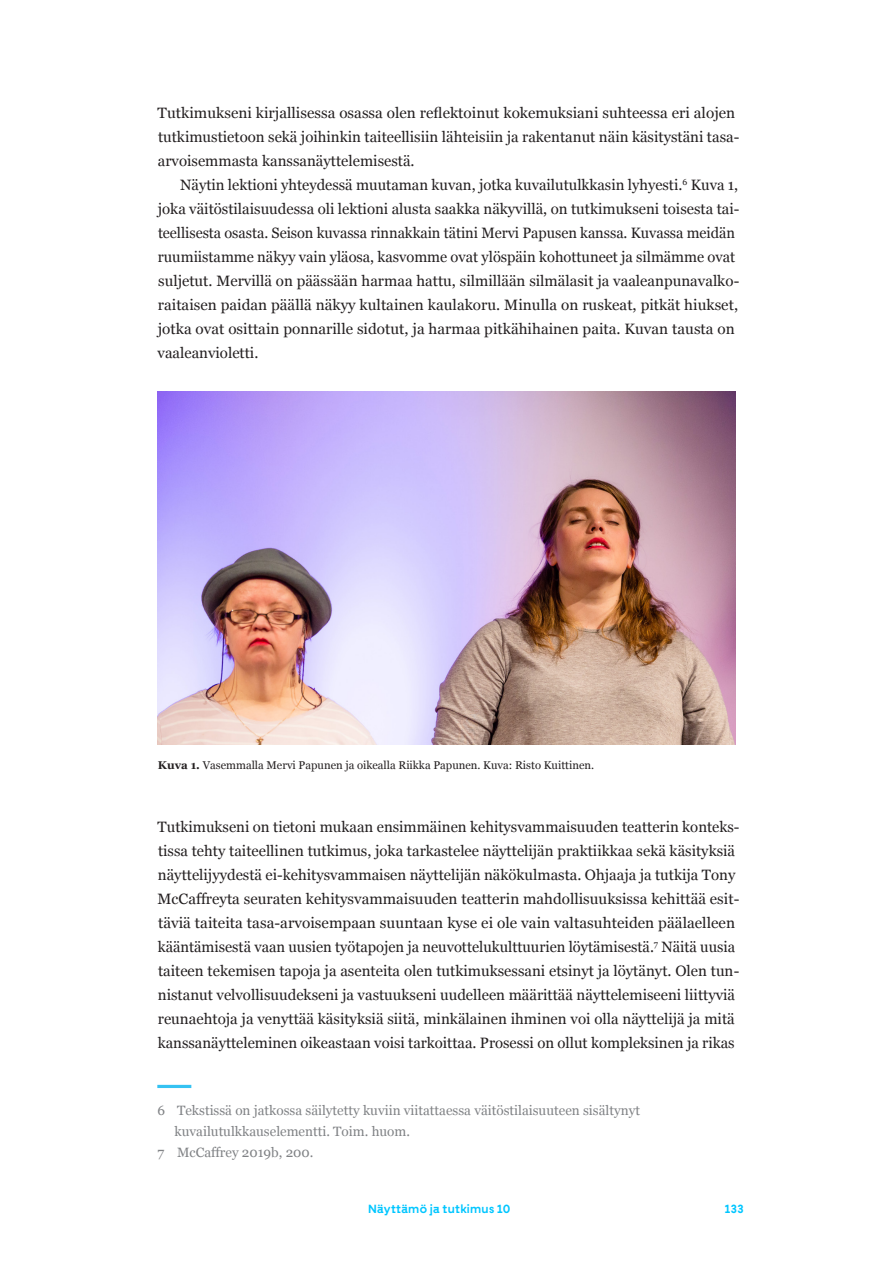
<style>
.page{position:relative;width:893px;height:1263px;background:#fff}
.page>*{position:absolute;margin:0;border:0;box-sizing:border-box;transform-origin:0 0}
.Leipäteksti_Ensimmäinen_kappale{font:15px/24px "Georgia";color:#231f20}
.Leipäteksti_Toinen_kappale{font:15px/24px "Georgia";color:#231f20}
.viite{font:13.5px/21px "Georgia";color:#808285}
.t1{font:100 12px "Fractul Variable";letter-spacing:.025em;color:#00c6ff}
.kuvateksti{font:11.25px "Georgia";color:#231f20}
.s1{font-weight:700}
</style>
<div class="page">
<hr style="left:157px;top:1085px;width:34px;height:3px;background:#35c2f2">
<img style="left:157px;top:391px;width:579px;height:353px">
<p class="Leipäteksti_Toinen_kappale" style="left:158px;top:100px;width:583px">Tutkimukseni kirjallisessa osassa olen reflektoinut kokemuksiani suhteessa eri alojen tutkimustietoon sekä joihinkin taiteellisiin lähteisiin ja rakentanut näin käsitystäni tasa&shy;arvoisemmasta kanssanäyttelemisestä.</p>
<p class="Leipäteksti_Toinen_kappale" style="left:158px;top:172px;width:583px;text-indent:23px">Näytin lektioni yhteydessä muutaman kuvan, jotka kuvailutulkkasin lyhyesti.<sup>6</sup> Kuva 1, joka väitöstilaisuudessa oli lektioni alusta saakka näkyvillä, on tutkimukseni toisesta tai&shy;teellisesta osasta. Seison kuvassa rinnakkain tätini Mervi Papusen kanssa. Kuvassa meidän ruumiistamme näkyy vain yläosa, kasvomme ovat ylöspäin kohottuneet ja silmämme ovat suljetut. Mervillä on päässään harmaa hattu, silmillään silmälasit ja vaaleanpunavalko&shy;raitaisen paidan päällä näkyy kultainen kaulakoru. Minulla on ruskeat, pitkät hiukset, jotka ovat osittain ponnarille sidotut, ja harmaa pitkähihainen paita. Kuvan tausta on vaaleanvioletti.</p>
<p class="kuvateksti" style="left:158px;top:757px;width:438px"><span class="s1">Kuva 1.</span> Vasemmalla Mervi Papunen ja oikealla Riikka Papunen. Kuva: Risto Kuittinen.</p>
<p class="Leipäteksti_Ensimmäinen_kappale" style="left:158px;top:814px;width:583px">Tutkimukseni on tietoni mukaan ensimmäinen kehitysvammaisuuden teatterin konteks&shy;tissa tehty taiteellinen tutkimus, joka tarkastelee näyttelijän praktiikkaa sekä käsityksiä näyttelijyydestä ei-kehitysvammaisen näyttelijän näkökulmasta. Ohjaaja ja tutkija Tony McCaffreyta seuraten kehitysvammaisuuden teatterin mahdollisuuksissa kehittää esit&shy;täviä taiteita tasa-arvoisempaan suuntaan kyse ei ole vain valtasuhteiden päälaelleen kääntämisestä vaan uusien työtapojen ja neuvottelukulttuurien löytämisestä.<sup>7</sup> Näitä uusia taiteen tekemisen tapoja ja asenteita olen tutkimuksessani etsinyt ja löytänyt. Olen tun&shy;nistanut velvollisuudekseni ja vastuukseni uudelleen määrittää näyttelemiseeni liittyviä reunaehtoja ja venyttää käsityksiä siitä, minkälainen ihminen voi olla näyttelijä ja mitä kanssanäytteleminen oikeastaan voisi tarkoittaa. Prosessi on ollut kompleksinen ja rikas</p>
<p class="viite" style="left:175px;top:1099px;width:467px;text-indent:-17px">6 Tekstissä on jatkossa säilytetty kuviin viitattaessa väitöstilaisuuteen sisältynyt kuvailutulkkauselementti. Toim. huom.</p>
<p class="viite" style="left:158px;top:1141px;width:157px">7 McCaffrey 2019b, 200.</p>
<p class="t1" style="left:368px;top:1202px;width:144px">Näyttämö ja tutkimus 10</p>
<p class="t1" style="left:725px;top:1202px;width:20px">133</p>
</div>
